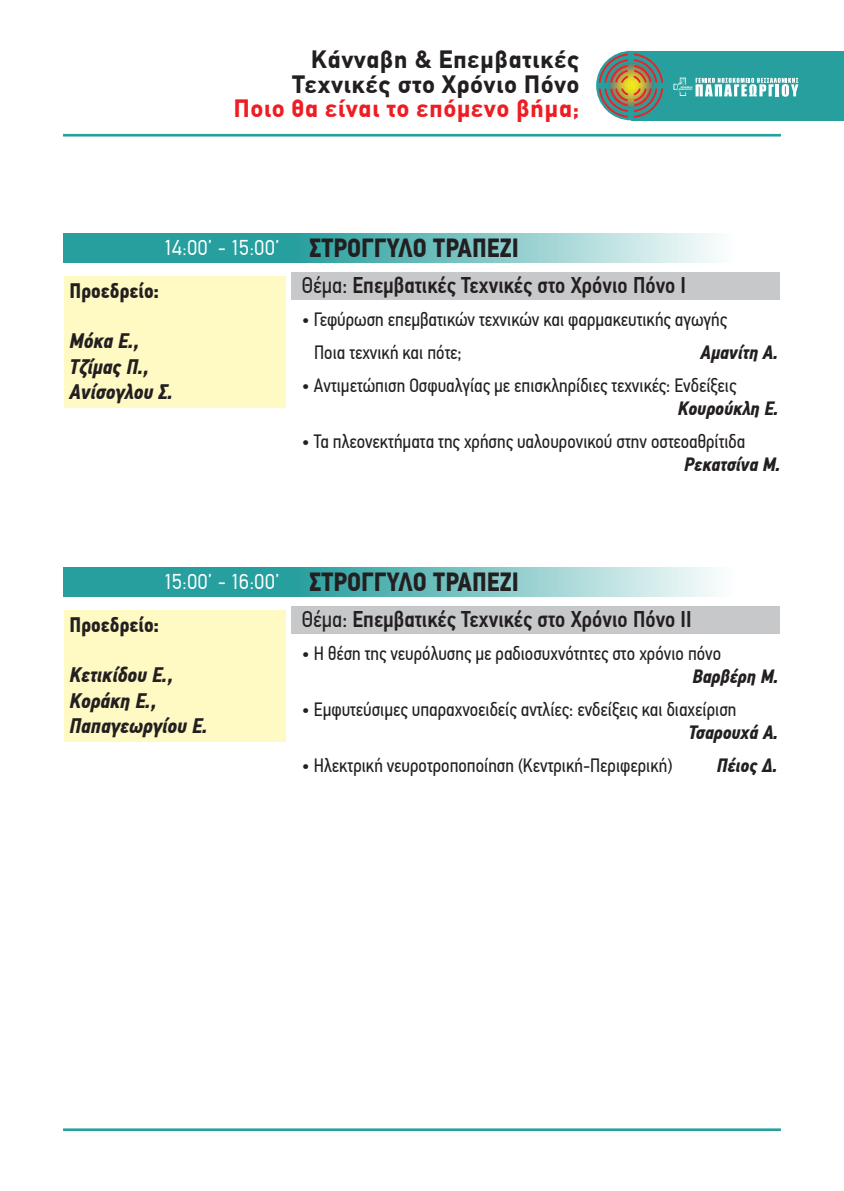
<style>
.page{position:relative;width:844px;height:1191px;background:#fff}
.page>*{position:absolute;margin:0;border:0;box-sizing:border-box;transform-origin:0 0}
.t1{font:700 26.25px "PF Din Text Cond Pro";color:#231f20}
.t2{font:700 24.5px/24.5px "CF Din";letter-spacing:.04em;color:#231f20;text-align:right}
.t3{font:700 24.5px "CF Din";letter-spacing:.04em;color:#ee1d23}
.t4{font:500 22.75px "PF Din Text Cond Pro";color:#231f20}
.t5{font:italic 700 21px/25.2px "PF Din Text Cond Pro";color:#231f20}
.t6{font:700 21px "PF Din Text Cond Pro";color:#231f20}
.t7{font:19.25px/33.1px "PF Din Text Cond Pro";color:#231f20}
.t8{font:italic 700 19.25px "PF Din Text Cond Pro";color:#231f20}
.t9{font:1.93px/1.9px "Impact";letter-spacing:.1em;color:#fff;text-align:right}
.s1{font-family:"CF Din";font-weight:400;font-size:21px;color:#fff}
.s2{font-weight:400}
</style>
<div class="page">
<div style="left:630px;top:51px;width:213px;height:69px;background:#279f9e"></div>
<hr style="left:63px;top:134px;width:717px;height:2px;background:#279f9e">
<hr style="left:63px;top:1128px;width:717px;height:3px;background:#279f9e">
<div style="left:596px;top:51px;width:69px;height:69px;background:#279f9e;border-radius:50%"></div>
<svg style="left:598px;top:53px;width:65px;height:65px"></svg>
<svg style="left:673px;top:78px;width:13px;height:18px"></svg>
<svg style="left:695px;top:78px;width:103px;height:19px"></svg>
<div style="left:291px;top:272px;width:489px;height:27px;background:#c7c8ca"></div>
<div style="left:296px;top:233px;width:440px;height:29px;background:linear-gradient(to right,#289f9e,#fdfefe)"></div>
<div style="left:63px;top:233px;width:234px;height:29px;background:#279f9e"></div>
<div style="left:64px;top:276px;width:222px;height:131px;background:#fffac3"></div>
<div style="left:291px;top:606px;width:489px;height:27px;background:#c7c8ca"></div>
<div style="left:296px;top:566px;width:440px;height:30px;background:linear-gradient(to right,#289f9e,#fdfefe)"></div>
<div style="left:63px;top:566px;width:234px;height:30px;background:#279f9e"></div>
<div style="left:64px;top:610px;width:222px;height:131px;background:#fffac3"></div>
<p class="t2" style="left:292px;top:48px;width:288px">Κάνναβη &amp; Επεμβατικές<br>Τεχνικές στο Χρόνιο Πόνο</p>
<p class="t3" style="left:234px;top:95px;width:347px">Ποιο θα είναι το επόμενο βήμα;</p>
<p class="t9" style="left:679px;top:86px;width:15px">ΝΟΣΟΚΟΜΕΙΟ<br>ΠΑΠΑΓΕΩΡΓΙΟΥ</p>
<h1 class="t1" style="left:164px;top:232px;width:356px"><span class="s1">14:00’ - 15:00’</span> ΣΤΡΟΓΓΥΛΟ ΤΡΑΠΕΖΙ</h1>
<p class="t4" style="left:302px;top:272px;width:385px"><span class="s2">Θέμα:</span> Επεμβατικές Τεχνικές στο Χρόνιο Πόνο Ι</p>
<p class="t7" style="left:314px;top:303px;width:414px;text-indent:-12px">• Γεφύρωση επεμβατικών τεχνικών και φαρμακευτικής αγωγής<br>Ποια τεχνική και πότε;</p>
<p class="t6" style="left:70px;top:278px;width:91px">Προεδρείο:</p>
<p class="t5" style="left:70px;top:329px;width:105px">Μόκα Ε.,<br>Τζίμας Π.,<br>Ανίσογλου Σ.</p>
<p class="t8" style="left:700px;top:341px;width:79px">Αμανίτη Α.</p>
<p class="t7" style="left:302px;top:369px;width:436px">• Αντιμετώπιση Οσφυαλγίας με επισκληρίδιες τεχνικές: Ενδείξεις</p>
<p class="t8" style="left:677px;top:397px;width:102px">Κουρούκλη Ε.</p>
<p class="t7" style="left:302px;top:425px;width:445px">• Τα πλεονεκτήματα της χρήσης υαλουρονικού στην οστεοαθρίτιδα</p>
<p class="t8" style="left:684px;top:453px;width:98px">Ρεκατσίνα Μ.</p>
<h1 class="t1" style="left:164px;top:566px;width:356px"><span class="s1">15:00’ - 16:00’</span> ΣΤΡΟΓΓΥΛΟ ΤΡΑΠΕΖΙ</h1>
<p class="t4" style="left:302px;top:605px;width:391px"><span class="s2">Θέμα:</span> Επεμβατικές Τεχνικές στο Χρόνιο Πόνο ΙΙ</p>
<p class="t7" style="left:302px;top:637px;width:420px">• Η θέση της νευρόλυσης με ραδιοσυχνότητες στο χρόνιο πόνο</p>
<p class="t8" style="left:692px;top:665px;width:88px">Βαρβέρη Μ.</p>
<p class="t7" style="left:302px;top:693px;width:436px">• Εμφυτεύσιμες υπαραχνοειδείς αντλίες: ενδείξεις και διαχείριση</p>
<p class="t8" style="left:688px;top:721px;width:92px">Τσαρουχά Α.</p>
<p class="t7" style="left:302px;top:749px;width:371px">• Ηλεκτρική νευροτροποποίηση (Κεντρική-Περιφερική)</p>
<p class="t8" style="left:716px;top:754px;width:63px">Πέιος Δ.</p>
<p class="t6" style="left:70px;top:612px;width:91px">Προεδρείο:</p>
<p class="t5" style="left:70px;top:663px;width:140px">Κετικίδου Ε.,<br>Κοράκη Ε.,<br>Παπαγεωργίου Ε.</p>
</div>
